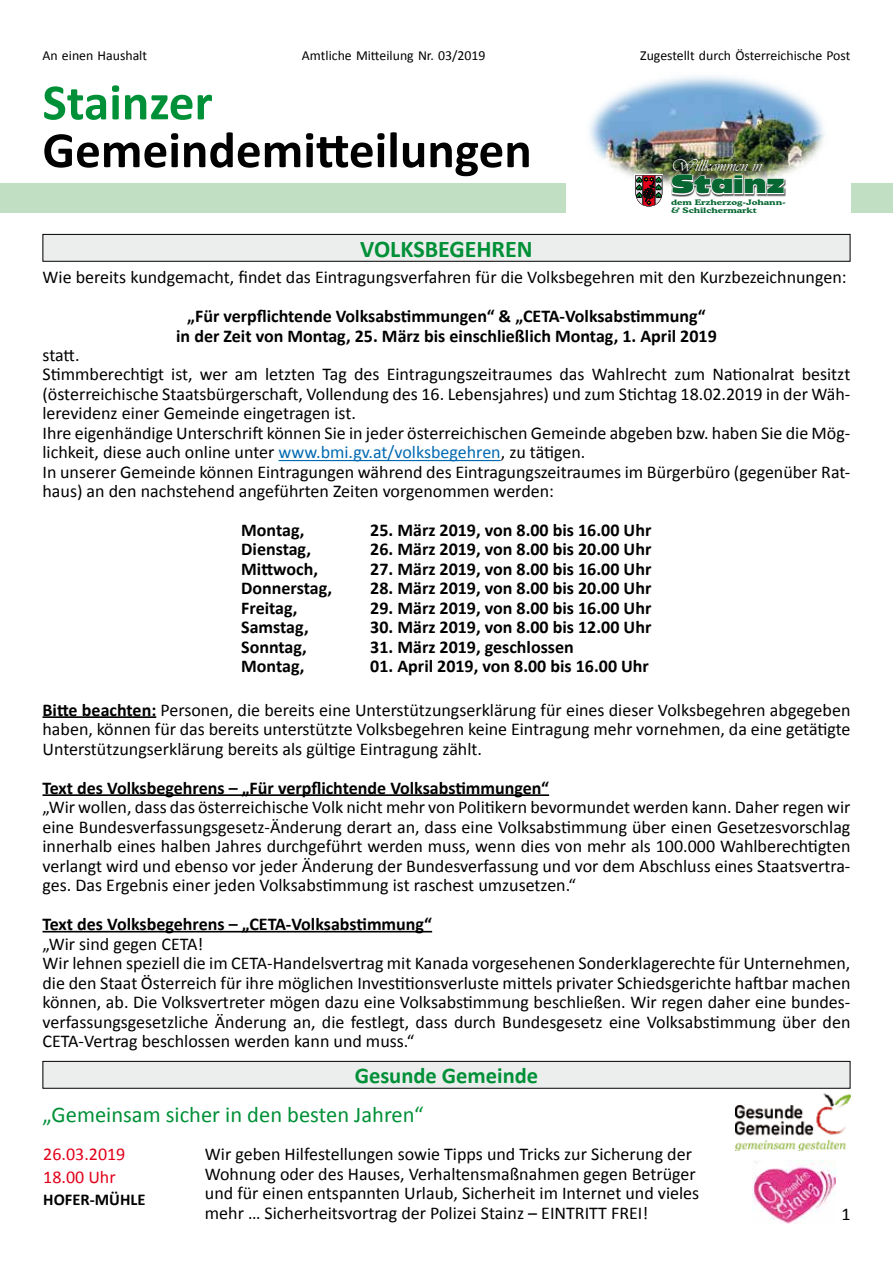
<style>
.page{position:relative;width:893px;height:1263px;background:#fff}
.page>*{position:absolute;margin:0;border:0;box-sizing:border-box;transform-origin:0 0}
.t1{font:700 51.15px "Calibri";color:#000}
.t2{font:700 51.15px "Calibri";color:#009037}
.t3{font:700 24px "Calibri";color:#009037}
.t4{font:22.65px "Incised 901 BT Nord";color:#066732}
.t5{font:22.5px "Calibri";color:#009037}
.t6{font:700 22.5px "Calibri";color:#009037}
.t7{font:18px/19.5px "Calibri";color:#000}
.t8{font:700 18px/19.5px "Calibri";color:#000;text-align:center}
.t9{font:18px/22.5px "Calibri";color:#e2001a}
.t10{font:17.55px "Vivaldi D";color:#fff}
.t11{font:700 16.5px "Calibri";color:#000}
.t12{font:13.8px "Calibri";color:#000}
.t13{font:700 7.5px/8.2px "Cooper BT";color:#066732;scale:1.29 1}
.s1{font-size:24.3px}
.s2{color:#006ab3}
.s3{font-weight:700}
</style>
<div class="page">
<div style="left:0;top:184px;width:893px;height:29px;background:#c1dfc2"></div>
<div style="left:566px;top:71px;width:284px;height:154px;background:#fff"></div>
<img style="left:589px;top:76px;width:236px;height:110px">
<div style="left:672px;top:159px;width:90px;height:13px;background:#000;opacity:.85"></div>
<div style="left:671px;top:174px;width:115px;height:23px;background:#000;opacity:.75"></div>
<svg style="left:671px;top:173px;width:115px;height:23px"></svg>
<div style="left:634px;top:174px;width:29px;height:35px;background:#fff"></div>
<svg style="left:635px;top:175px;width:27px;height:31px"></svg>
<div style="left:43px;top:234px;width:807px;height:27px;background:#eceded"></div>
<div style="left:43px;top:234px;width:807px;height:28px;border:1px solid #000"></div>
<hr style="left:279px;top:460px;width:222px;height:1px;background:#006ab3">
<hr style="left:43px;top:716px;width:113px;height:2px;background:#000">
<hr style="left:43px;top:794px;width:506px;height:2px;background:#000">
<hr style="left:43px;top:931px;width:389px;height:1px;background:#000">
<div style="left:43px;top:1061px;width:807px;height:27px;background:#eceded"></div>
<div style="left:43px;top:1061px;width:807px;height:28px;border:1px solid #000"></div>
<img style="left:752px;top:1160px;width:83px;height:64px">
<svg style="left:752px;top:1160px;width:34px;height:16px"></svg>
<img style="left:736px;top:1094px;width:114px;height:56px">
<p class="t12" style="left:43px;top:47px;width:106px">An einen Haushalt</p>
<p class="t12" style="left:302px;top:47px;width:185px">Amtliche Mitteilung Nr. 03/2019</p>
<p class="t12" style="left:640px;top:47px;width:212px">Zugestellt durch Österreichische Post</p>
<h1 class="t2" style="left:43px;top:71px;width:172px">Stainzer</h1>
<h1 class="t1" style="left:43px;top:118px;width:491px">Gemeindemitteilungen</h1>
<h2 class="t3" style="left:360px;top:234px;width:174px">VOLKSBEGEHREN</h2>
<p class="t10" style="left:671px;top:155px;width:92px">Willkommen in</p>
<p class="t4" style="left:671px;top:171px;width:115px"><span class="s1">S</span>TAINZ</p>
<p class="t13" style="left:671px;top:198px;width:90px">dem Erzherzog-Johann-&amp; Schilchermarkt</p>
<p class="t7" style="left:43px;top:266px;width:806px">Wie bereits kundgemacht, findet das Eintragungsverfahren für die Volksbegehren mit den Kurzbezeichnungen:</p>
<p class="t8" style="left:176px;top:305px;width:542px">„Für verpflichtende Volksabstimmungen“ &amp; „CETA-Volksabstimmung“<br>in der Zeit von Montag, 25. März bis einschließlich Montag, 1. April 2019</p>
<p class="t7" style="left:43px;top:344px;width:809px">statt.<br>Stimmberechtigt ist, wer am letzten Tag des Eintragungszeitraumes das Wahlrecht zum Nationalrat besitzt (österreichische Staatsbürgerschaft, Vollendung des 16. Lebensjahres) und zum Stichtag 18.02.2019 in der Wäh&shy;lerevidenz einer Gemeinde eingetragen ist.<br>Ihre eigenhändige Unterschrift können Sie in jeder österreichischen Gemeinde abgeben bzw. haben Sie die Mög&shy;lichkeit, diese auch online unter <span class="s2">www.bmi.gv.at/volksbegehren</span>, zu tätigen.<br>In unserer Gemeinde können Eintragungen während des Eintragungszeitraumes im Bürgerbüro (gegenüber Rat&shy;haus) an den nachstehend angeführten Zeiten vorgenommen werden:</p>
<p class="t8" style="left:241px;top:519px;width:65px">Montag,</p>
<p class="t8" style="left:370px;top:519px;width:283px">25. März 2019, von 8.00 bis 16.00 Uhr</p>
<p class="t8" style="left:241px;top:538px;width:71px">Dienstag,</p>
<p class="t8" style="left:370px;top:538px;width:283px">26. März 2019, von 8.00 bis 20.00 Uhr</p>
<p class="t8" style="left:241px;top:558px;width:78px">Mittwoch,</p>
<p class="t8" style="left:370px;top:558px;width:283px">27. März 2019, von 8.00 bis 16.00 Uhr</p>
<p class="t8" style="left:241px;top:577px;width:92px">Donnerstag,</p>
<p class="t8" style="left:370px;top:577px;width:283px">28. März 2019, von 8.00 bis 20.00 Uhr</p>
<p class="t8" style="left:241px;top:597px;width:58px">Freitag,</p>
<p class="t8" style="left:370px;top:597px;width:283px">29. März 2019, von 8.00 bis 16.00 Uhr</p>
<p class="t8" style="left:241px;top:616px;width:69px">Samstag,</p>
<p class="t8" style="left:370px;top:616px;width:283px">30. März 2019, von 8.00 bis 12.00 Uhr</p>
<p class="t8" style="left:241px;top:636px;width:67px">Sonntag,</p>
<p class="t8" style="left:370px;top:636px;width:205px">31. März 2019, geschlossen</p>
<p class="t8" style="left:241px;top:655px;width:65px">Montag,</p>
<p class="t8" style="left:370px;top:655px;width:280px">01. April 2019, von 8.00 bis 16.00 Uhr</p>
<p class="t7" style="left:43px;top:699px;width:809px;text-align:justify"><span class="s3">Bitte beachten:</span> Personen, die bereits eine Unterstützungserklärung für eines dieser Volksbegehren abgegeben haben, können für das bereits unterstützte Volksbegehren keine Eintragung mehr vornehmen, da eine getätigte Unterstützungserklärung bereits als gültige Eintragung zählt.</p>
<p class="t8" style="left:43px;top:777px;width:508px">Text des Volksbegehrens – „Für verpflichtende Volksabstimmungen“</p>
<p class="t7" style="left:43px;top:796px;width:809px;text-align:justify">„Wir wollen, dass das österreichische Volk nicht mehr von Politikern bevormundet werden kann. Daher regen wir eine Bundesverfassungsgesetz-Änderung derart an, dass eine Volksabstimmung über einen Gesetzesvorschlag innerhalb eines halben Jahres durchgeführt werden muss, wenn dies von mehr als 100.000 Wahlberechtigten verlangt wird und ebenso vor jeder Änderung der Bundesverfassung und vor dem Abschluss eines Staatsvertra&shy;ges. Das Ergebnis einer jeden Volksabstimmung ist raschest umzusetzen.“</p>
<p class="t8" style="left:43px;top:913px;width:391px">Text des Volksbegehrens – „CETA-Volksabstimmung“</p>
<p class="t7" style="left:43px;top:933px;width:809px">„Wir sind gegen CETA!<br>Wir lehnen speziell die im CETA-Handelsvertrag mit Kanada vorgesehenen Sonderklagerechte für Unternehmen, die den Staat Österreich für ihre möglichen Investitionsverluste mittels privater Schiedsgerichte haftbar machen können, ab. Die Volksvertreter mögen dazu eine Volksabstimmung beschließen. Wir regen daher eine bundes&shy;verfassungsgesetzliche Änderung an, die festlegt, dass durch Bundesgesetz eine Volksabstimmung über den CETA-Vertrag beschlossen werden kann und muss.“</p>
<p class="t6" style="left:355px;top:1062px;width:185px">Gesunde Gemeinde</p>
<p class="t5" style="left:43px;top:1101px;width:383px">„Gemeinsam sicher in den besten Jahren“</p>
<p class="t9" style="left:43px;top:1142px;width:84px">26.03.2019<br>18.00 Uhr</p>
<p class="t11" style="left:43px;top:1189px;width:104px">HOFER-MÜHLE</p>
<p class="t7" style="left:205px;top:1143px;width:496px">Wir geben Hilfestellungen sowie Tipps und Tricks zur Sicherung der Wohnung oder des Hauses, Verhaltensmaßnahmen gegen Betrüger und für einen entspannten Urlaub, Sicherheit im Internet und vieles mehr … Sicherheitsvortrag der Polizei Stainz – EINTRITT FREI!</p>
<p class="t7" style="left:841px;top:1203px;width:11px">1</p>
</div>
